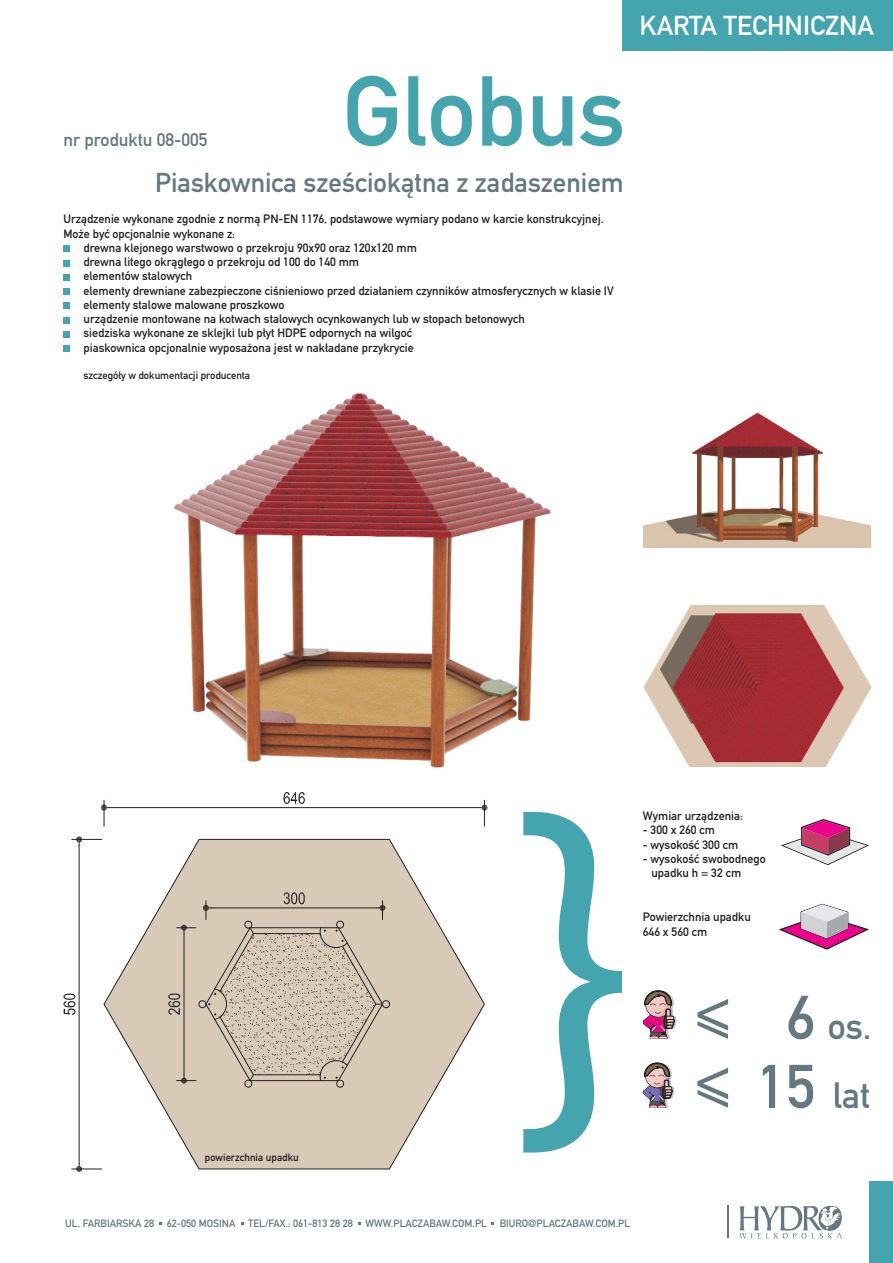
<style>
.page{position:relative;width:893px;height:1263px;background:#fff}
.page>*{position:absolute;margin:0;border:0;box-sizing:border-box;transform-origin:0 0}
.t1{font:97.5px "DIN Mittelschrift LTCE";color:#44a5ae}
.t2{font:60.6px "DIN Mittelschrift LTCE";color:#647882}
.t3{font:36px "DIN Mittelschrift LTCE";color:#647882}
.t4{font:27px "DIN Mittelschrift LTCE";color:#647882}
.t5{font:27px "DIN Mittelschrift LTCE";color:#fff}
.t6{font:18px "DIN Mittelschrift LTCE";color:#647882}
.t7{font:12px/14.2px "DIN Mittelschrift LTCE";color:#231f20}
.t8{font:10.5px "DIN Mittelschrift LTCE";color:#647882}
.t9{font:10.5px "DIN Mittelschrift LTCE";color:#231f20}
</style>
<div class="page">
<img style="left:63px;top:319px;width:636px;height:508px">
<svg style="left:779px;top:904px;width:90px;height:46px"></svg>
<div style="left:869px;top:1182px;width:24px;height:81px;background:#44a5ae"></div>
<hr style="left:727px;top:1205px;width:1px;height:33px;background:#647882">
<div style="left:622px;top:0;width:270px;height:50px;background:#44a5ae"></div>
<svg style="left:523px;top:812px;width:99px;height:340px"></svg>
<svg style="left:739px;top:1206px;width:103px;height:32px"></svg>
<svg style="left:643px;top:1062px;width:30px;height:46px"></svg>
<img style="left:675px;top:1016px;width:2px;height:10px">
<svg style="left:643px;top:990px;width:32px;height:49px"></svg>
<svg style="left:781px;top:819px;width:88px;height:46px"></svg>
<svg style="left:64px;top:246px;width:6px;height:6px"></svg>
<svg style="left:64px;top:260px;width:6px;height:6px"></svg>
<svg style="left:64px;top:274px;width:6px;height:6px"></svg>
<div style="left:64px;top:288px;width:6px;height:7px;background:#44a5ae"></div>
<svg style="left:64px;top:303px;width:6px;height:6px"></svg>
<svg style="left:64px;top:317px;width:6px;height:6px"></svg>
<svg style="left:64px;top:331px;width:6px;height:6px"></svg>
<div style="left:64px;top:345px;width:6px;height:7px;background:#44a5ae"></div>
<img style="left:630px;top:606px;width:242px;height:160px">
<img style="left:644px;top:403px;width:226px;height:145px">
<svg style="left:104px;top:839px;width:381px;height:330px"></svg>
<hr style="left:72px;top:839px;width:30px;height:1px;background:#231f20">
<hr style="left:72px;top:1169px;width:30px;height:1px;background:#231f20">
<hr style="left:79px;top:845px;width:1px;height:318px;background:#231f20">
<svg style="left:76px;top:836px;width:6px;height:9px"></svg>
<svg style="left:76px;top:1163px;width:6px;height:9px"></svg>
<svg style="left:64px;top:994px;width:11px;height:21px"></svg>
<hr style="left:110px;top:807px;width:369px;height:1px;background:#231f20">
<svg style="left:101px;top:800px;width:9px;height:26px"></svg>
<svg style="left:479px;top:800px;width:8px;height:26px"></svg>
<svg style="left:283px;top:792px;width:22px;height:12px"></svg>
<svg style="left:168px;top:892px;width:222px;height:196px;background:#ccbead"></svg>
<svg style="left:697px;top:1021px;width:31px;height:18px"></svg>
<svg style="left:697px;top:1090px;width:31px;height:18px"></svg>
<h1 class="t1" style="left:342px;top:76px;width:285px">Globus</h1>
<h3 class="t4" style="left:155px;top:172px;width:470px">Piaskownica szeœciok¹tna z zadaszeniem</h3>
<h3 class="t6" style="left:64px;top:133px;width:145px">nr produktu 08-005</h3>
<p class="t7" style="left:64px;top:214px;width:542px">Urz¹dzenie wykonane zgodnie z norm¹ PN-EN 1176, podstawowe wymiary podano w karcie konstrukcyjnej.<br>Mo¿e byæ opcjonalnie wykonane z:</p>
<p class="t7" style="left:84px;top:242px;width:532px">drewna klejonego warstwowo o przekroju 90x90 oraz 120x120 mm<br>drewna litego okr¹g³ego o przekroju od 100 do 140 mm<br>elementów stalowych<br>elementy drewniane zabezpieczone ciœnieniowo przed dzia³aniem czynników atmosferycznych w klasie IV elementy stalowe malowane proszkowo<br>urz¹dzenie montowane na kotwach stalowych ocynkowanych lub w stopach betonowych<br>siedziska wykonane ze sklejki lub p³yt HDPE odpornych na wilgoæ<br>piaskownica opcjonalnie wyposa¿ona jest w nak³adane przykrycie</p>
<p class="t9" style="left:84px;top:371px;width:168px">szczegó³y w dokumentacji producenta</p>
<h3 class="t5" style="left:640px;top:16px;width:236px">KARTA TECHNICZNA</h3>
<p class="t7" style="left:643px;top:810px;width:102px">Wymiar urz¹dzenia:</p>
<p class="t7" style="left:643px;top:825px;width:74px">- 300 x 260 cm</p>
<p class="t7" style="left:643px;top:839px;width:97px">- wysokoœæ 300 cm</p>
<p class="t7" style="left:651px;top:853px;width:116px;text-indent:-9px">- wysokoœæ swobodnego upadku h = 32 cm</p>
<p class="t7" style="left:643px;top:912px;width:109px">Powierzchnia upadku<br>646 x 560 cm</p>
<p class="t9" style="left:205px;top:1154px;width:95px">powierzchnia upadku</p>
<p class="t8" style="left:65px;top:1219px;width:567px">UL. FARBIARSKA 28 62-050 MOSINA TEL/FAX.: 061-813 28 28 WWW.PLACZABAW.COM.PL BIURO@PLACZABAW.COM.PL</p>
<h2 class="t2" style="left:786px;top:996px;width:31px">6</h2>
<h2 class="t2" style="left:757px;top:1065px;width:60px">15</h2>
<h3 class="t3" style="left:828px;top:1013px;width:45px">os.</h3>
<h3 class="t3" style="left:833px;top:1082px;width:39px">lat</h3>
</div>
